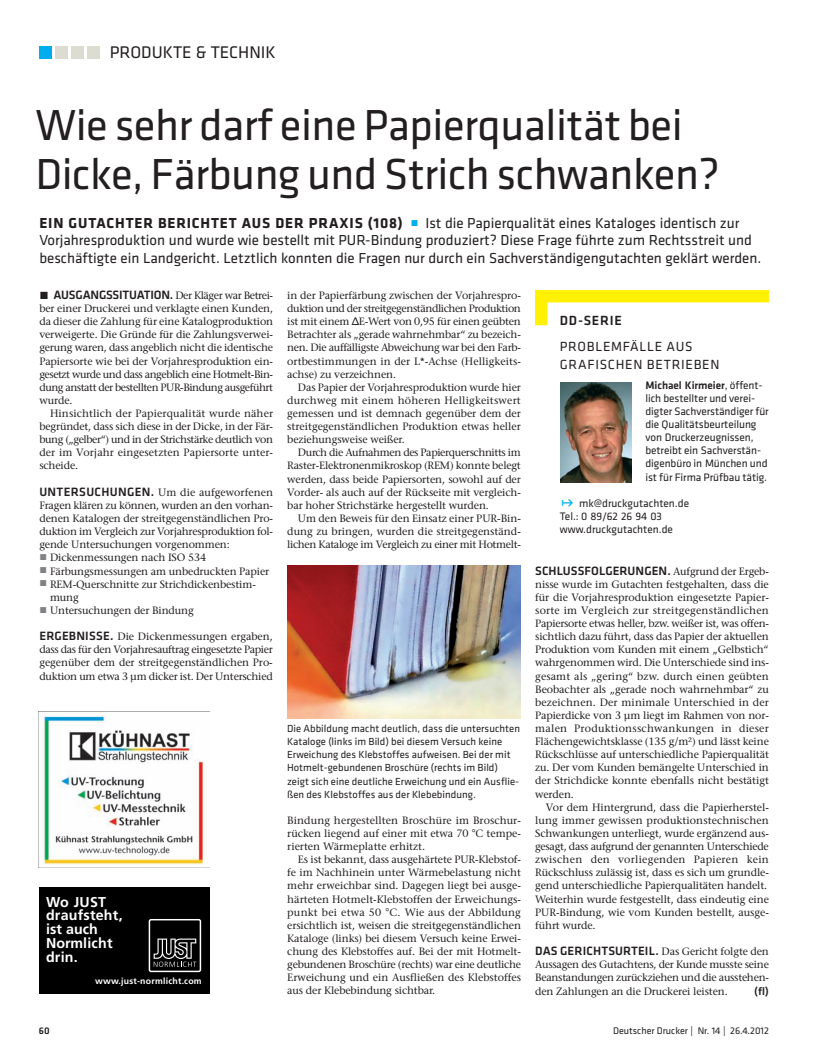
<style>
.page{position:relative;width:815px;height:1063px;background:#fff}
.page>*{position:absolute;margin:0;border:0;box-sizing:border-box;transform-origin:0 0}
.t1{font:45px/48.8px "Klavika Basic";letter-spacing:-.01em;color:#231f20}
.t2{font:17.5px "Klavika Basic";color:#231f20}
.t3{font:15px/17.5px "Klavika Basic";color:#231f20}
.t4{font:14.25px/13.8px "Frutiger Bold+YCGAWU";letter-spacing:.015em;color:#fff}
.t5{font:13.75px/17.5px "Klavika Basic";letter-spacing:.055em;color:#231f20}
.t6{font:500 13.75px "Klavika Basic";letter-spacing:.055em;color:#231f20}
.t7{font:500 12.5px "Klavika Basic";letter-spacing:.005em;color:#231f20}
.t8{font:11.25px/13.1px "Klavika Basic";letter-spacing:-.005em;color:#231f20}
.t9{font:500 11.25px "Klavika Basic";color:#231f20}
.t10{font:500 10.62px/13.1px "Stone Serif Std";letter-spacing:-.01em;color:#231f20;text-align:justify}
.t11{font:10.62px/13.1px "Klavika Basic";letter-spacing:.005em;color:#231f20}
.t12{font:10px "Klavika Basic";color:#231f20}
.t13{font:500 10px "Klavika Basic";color:#231f20}
.t14{font:8.75px "Frutiger Bold+YCGAWU";letter-spacing:.025em;color:#fff}
.s1{font-weight:700}
.s2{font-family:"The Sans Extra Bold Expert";font-size:8.75px;color:#00aeef}
.s3{font-family:"The Sans Extra Bold Expert";font-weight:400}
.s4{font-family:"Klavika Basic";font-size:12.5px}
.s5{font-family:"The Sans Extra Bold Expert";font-weight:400;font-size:8.75px;color:#808285}
.s6{font-family:"Lucida Grande";font-weight:400}
.s7{font-weight:500}
.s8{font-family:"Auto Scape";font-size:10.62px;color:#00aeef}
.s9{font-family:"Stone Serif Std";font-size:10.62px}
</style>
<div class="page">
<div style="left:39px;top:46px;width:12px;height:12px;background:#00aeef"></div>
<div style="left:55px;top:46px;width:12px;height:12px;background:#dcdcd0"></div>
<div style="left:71px;top:46px;width:12px;height:12px;background:#dcdcd0"></div>
<div style="left:87px;top:46px;width:12px;height:12px;background:#dcdcd0"></div>
<img style="left:560px;top:382px;width:71px;height:101px">
<svg style="left:535px;top:290px;width:234px;height:35px"></svg>
<img style="left:39px;top:715px;width:170px;height:153px">
<div style="left:39px;top:887px;width:170px;height:106px;background:#000"></div>
<div style="left:149px;top:919px;width:52px;height:53px;border:1px solid #fff;border-radius:2px"></div>
<svg style="left:154px;top:939px;width:42px;height:28px"></svg>
<img style="left:287px;top:566px;width:234px;height:153px">
<h2 class="t2" style="left:110px;top:46px;width:167px">PRODUKTE &amp; TECHNIK</h2>
<h1 class="t1" style="left:35px;top:105px;width:686px">Wie sehr darf eine Papierqualität bei<br>Dicke, Färbung und Strich schwanken?</h1>
<p class="t3" style="left:39px;top:215px;width:723px"><span class="s1">EIN GUTACHTER BERICHTET AUS DER PRAXIS (108)</span> <span class="s2">ó</span> Ist die Papierqualität eines Kataloges identisch zur<br>Vorjahresproduktion und wurde wie bestellt mit PUR-Bindung produziert? Diese Frage führte zum Rechtsstreit und beschäftigte ein Landgericht. Letztlich konnten die Fragen nur durch ein Sachverständigengutachten geklärt werden.</p>
<p class="t10" style="left:39px;top:290px;width:235px"><span class="s3">ó</span> <span class="s4">AUSGANGSSITUATION.</span> Der Kläger war Betrei&shy;ber einer Druckerei und verklagte einen Kunden, da dieser die Zahlung für eine Katalogproduktion verweigerte. Die Gründe für die Zahlungsverwei&shy;gerung waren, dass angeblich nicht die identische Papiersorte wie bei der Vorjahresproduktion ein&shy;gesetzt wurde und dass angeblich eine Hotmelt-Bin&shy;dung anstatt der bestellten PUR-Bindung ausgeführt wurde.</p>
<p class="t10" style="left:39px;top:408px;width:235px;text-indent:11px">Hinsichtlich der Papierqualität wurde näher begründet, dass sich diese in der Dicke, in der Fär&shy;bung („gelber“) und in der Strichstärke deutlich von der im Vorjahr eingesetzten Papiersorte unter&shy;scheide.</p>
<p class="t10" style="left:39px;top:487px;width:235px"><span class="s4">UNTERSUCHUNGEN.</span> Um die aufgeworfenen</p>
<p class="t10" style="left:39px;top:500px;width:235px">Fragen klären zu können, wurden an den vorhan-</p>
<p class="t10" style="left:39px;top:513px;width:235px">denen Katalogen der streitgegenständlichen Pro-</p>
<p class="t10" style="left:39px;top:526px;width:235px">duktion im Vergleich zur Vorjahresproduktion fol-</p>
<p class="t10" style="left:39px;top:539px;width:192px">gende Untersuchungen vorgenommen:</p>
<p class="t10" style="left:39px;top:552px;width:168px"><span class="s5">ó</span> Dickenmessungen nach ISO 534</p>
<p class="t10" style="left:39px;top:565px;width:231px"><span class="s5">ó</span> Färbungsmessungen am unbedruckten Papier</p>
<p class="t10" style="left:39px;top:579px;width:218px"><span class="s5">ó</span> REM-Querschnitte zur Strichdickenbestim-</p>
<p class="t10" style="left:50px;top:592px;width:30px">mung</p>
<p class="t10" style="left:39px;top:605px;width:156px"><span class="s5">ó</span> Untersuchungen der Bindung</p>
<p class="t10" style="left:39px;top:631px;width:235px"><span class="s4">ERGEBNISSE.</span> Die Dickenmessungen ergaben, dass das für den Vorjahresauftrag eingesetzte Papier gegenüber dem der streitgegenständlichen Pro&shy;duktion um etwa 3 μm dicker ist. Der Unterschied</p>
<p class="t10" style="left:287px;top:290px;width:235px">in der Papierfärbung zwischen der Vorjahrespro&shy;duktion und der streitgegenständlichen Produktion ist mit einem <span class="s6">Δ</span>E-Wert von 0,95 für einen geübten Betrachter als „gerade wahrnehmbar“ zu bezeich&shy;nen. Die auffälligste Abweichung war bei den Farb&shy;ortbestimmungen in der L*-Achse (Helligkeits&shy;achse) zu verzeichnen.</p>
<p class="t10" style="left:287px;top:382px;width:235px;text-indent:11px">Das Papier der Vorjahresproduktion wurde hier durchweg mit einem höheren Helligkeitswert gemessen und ist demnach gegenüber dem der streitgegenständlichen Produktion etwas heller beziehungsweise weißer.</p>
<p class="t10" style="left:287px;top:447px;width:235px;text-indent:11px">Durch die Aufnahmen des Papierquerschnitts im Raster-Elektronenmikroskop (REM) konnte belegt werden, dass beide Papiersorten, sowohl auf der Vorder- als auch auf der Rückseite mit vergleich&shy;bar hoher Strichstärke hergestellt wurden.</p>
<p class="t10" style="left:287px;top:513px;width:235px;text-indent:11px">Um den Beweis für den Einsatz einer PUR-Bin&shy;dung zu bringen, wurden die streitgegenständ&shy;lichen Kataloge im Vergleich zu einer mit Hotmelt-</p>
<p class="t6" style="left:560px;top:313px;width:64px">DD-SERIE</p>
<p class="t5" style="left:560px;top:339px;width:161px">PROBLEMFÄLLE AUS<br>GRAFISCHEN BETRIEBEN</p>
<p class="t8" style="left:645px;top:379px;width:125px"><span class="s7">Michael Kirmeier</span>, öffent&shy;lich bestellter und verei&shy;digter Sachverständiger für die Qualitätsbeurteilung von Druckerzeugnissen, betreibt ein Sachverstän&shy;digenbüro in München und ist für Firma Prüfbau tätig.</p>
<p class="t8" style="left:560px;top:498px;width:131px"><span class="s8">≥</span> mk@druckgutachten.de<br>Tel.: 0 89/62 26 94 03 www.druckgutachten.de</p>
<p class="t7" style="left:535px;top:563px;width:235px">SCHLUSSFOLGERUNGEN. <span class="s9">Aufgrund der Ergeb-</span></p>
<p class="t10" style="left:535px;top:579px;width:235px">nisse wurde im Gutachten festgehalten, dass die für die Vorjahresproduktion eingesetzte Papier&shy;sorte im Vergleich zur streitgegenständlichen Papiersorte etwas heller, bzw. weißer ist, was offen&shy;sichtlich dazu führt, dass das Papier der aktuellen Produktion vom Kunden mit einem „Gelbstich“ wahrgenommen wird. Die Unterschiede sind ins&shy;gesamt als „gering“ bzw. durch einen geübten Beobachter als „gerade noch wahrnehmbar“ zu bezeichnen. Der minimale Unterschied in der Papierdicke von 3 μm liegt im Rahmen von nor&shy;malen Produktionsschwankungen in dieser Flächengewichtsklasse (135 g/m²) und lässt keine Rückschlüsse auf unterschiedliche Papierqualität zu. Der vom Kunden bemängelte Unterschied in der Strichdicke konnte ebenfalls nicht bestätigt werden.</p>
<p class="t10" style="left:535px;top:802px;width:235px;text-align:left;text-indent:11px">Vor dem Hintergrund, dass die Papierherstel&shy;lung immer gewissen produktionstechnischen Schwankungen unterliegt, wurde ergänzend aus&shy;gesagt, dass aufgrund der genannten Unterschiede zwischen den vorliegenden Papieren kein Rückschluss zulässig ist, dass es sich um grundle&shy;gend unterschiedliche Papierqualitäten handelt.<br>Weiterhin wurde festgestellt, dass eindeutig eine PUR-Bindung, wie vom Kunden bestellt, ausge&shy;führt wurde.</p>
<p class="t10" style="left:535px;top:946px;width:235px"><span class="s4">DAS GERICHTSURTEIL.</span> Das Gericht folgte den Aussagen des Gutachtens, der Kunde musste seine Beanstandungen zurückziehen und die ausstehen&shy;den Zahlungen an die Druckerei leisten.</p>
<p class="t11" style="left:287px;top:723px;width:234px">Die Abbildung macht deutlich, dass die untersuchten Kataloge (links im Bild) bei diesem Versuch keine Erweichung des Klebstoffes aufweisen. Bei der mit Hotmelt-gebundenen Broschüre (rechts im Bild) zeigt sich eine deutliche Erweichung und ein Ausflie&shy;ßen des Klebstoffes aus der Klebebindung.</p>
<p class="t10" style="left:287px;top:815px;width:235px">Bindung hergestellten Broschüre im Broschur&shy;rücken liegend auf einer mit etwa 70 °C tempe&shy;rierten Wärmeplatte erhitzt.</p>
<p class="t10" style="left:287px;top:854px;width:235px;text-indent:11px">Es ist bekannt, dass ausgehärtete PUR-Klebstof&shy;fe im Nachhinein unter Wärmebelastung nicht mehr erweichbar sind. Dagegen liegt bei ausge&shy;härteten Hotmelt-Klebstoffen der Erweichungs&shy;punkt bei etwa 50 °C. Wie aus der Abbildung ersichtlich ist, weisen die streitgegenständlichen Kataloge (links) bei diesem Versuch keine Erwei&shy;chung des Klebstoffes auf. Bei der mit Hotmelt&shy;gebundenen Broschüre (rechts) war eine deutliche Erweichung und ein Ausfließen des Klebstoffes aus der Klebebindung sichtbar.</p>
<h3 class="t4" style="left:46px;top:895px;width:78px">Wo JUST draufsteht, ist auch<br>Normlicht drin.</h3>
<p class="t14" style="left:95px;top:975px;width:108px">www.just-normlicht.com</p>
<p class="t9" style="left:754px;top:984px;width:16px">(fl)</p>
<p class="t13" style="left:39px;top:1025px;width:12px">60</p>
<p class="t12" style="left:613px;top:1027px;width:157px">Deutscher Drucker | Nr. 14 | 26.4.2012</p>
</div>
